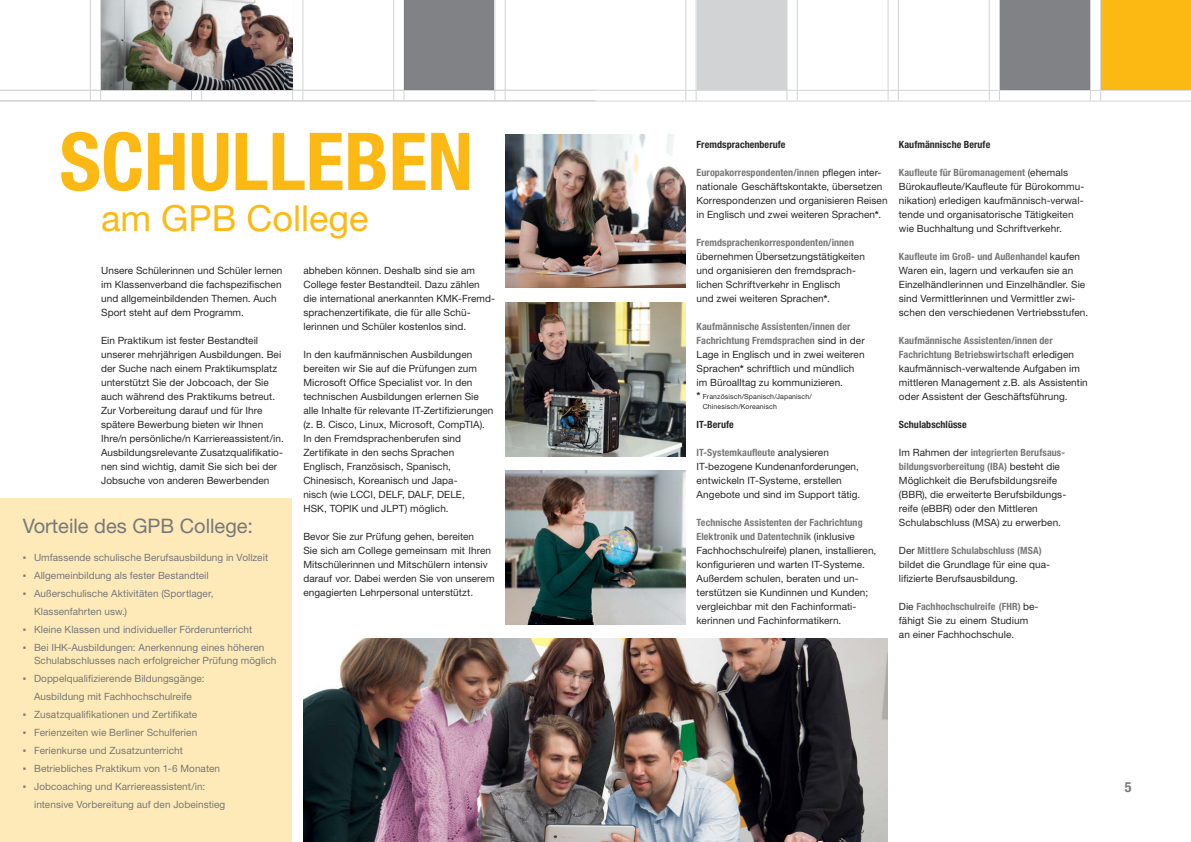
<style>
.page{position:relative;width:1191px;height:842px;background:#fff}
.page>*{position:absolute;margin:0;border:0;box-sizing:border-box;transform-origin:0 0}
.t1{font:700 condensed 80px "Helvetica Neue LT";color:#fdb913}
.t2{font:36px "Helvetica Neue LT";color:#fdb913}
.t3{font:20px "Helvetica Neue LT";color:#77787b}
.t4{font:700 condensed 14px "Helvetica Neue LT";color:#77787b}
.t5{font:10px/14px "Helvetica Neue LT";letter-spacing:.005em;color:#292829}
.t6{font:10px/18px "Helvetica Neue LT";letter-spacing:.005em;color:#77787b}
.t7{font:700 condensed 10px "Helvetica Neue LT";letter-spacing:.005em;color:#292829}
.t8{font:700 condensed 10px "Helvetica Neue LT";letter-spacing:.005em;color:#77787b}
.t9{font:7px/10px "Helvetica Neue LT";letter-spacing:.02em;color:#292829}
.s1{font-family:"Arial Narrow"}
.s2{font-weight:700;font-stretch:condensed;color:#77787b}
.s3{font-weight:700}
.s4{font-weight:700;font-size:10px}
</style>
<div class="page">
<hr style="left:0;top:101px;width:595px;height:1px;background:#d1d3d4">
<hr style="left:595px;top:90px;width:596px;height:1px;background:#d1d3d4">
<hr style="left:595px;top:101px;width:596px;height:1px;background:#d1d3d4">
<hr style="left:685px;top:0;width:1px;height:101px;background:#d1d3d4">
<hr style="left:786px;top:0;width:1px;height:101px;background:#d1d3d4">
<hr style="left:887px;top:0;width:1px;height:101px;background:#d1d3d4">
<hr style="left:988px;top:0;width:1px;height:101px;background:#d1d3d4">
<hr style="left:1089px;top:0;width:1px;height:101px;background:#d1d3d4">
<hr style="left:695px;top:0;width:1px;height:101px;background:#d1d3d4">
<hr style="left:796px;top:0;width:1px;height:101px;background:#d1d3d4">
<hr style="left:898px;top:0;width:1px;height:101px;background:#d1d3d4">
<hr style="left:999px;top:0;width:1px;height:101px;background:#d1d3d4">
<hr style="left:1100px;top:0;width:1px;height:101px;background:#d1d3d4">
<hr style="left:0;top:90px;width:595px;height:1px;background:#d1d3d4">
<hr style="left:0;top:100px;width:595px;height:1px;background:#d1d3d4">
<hr style="left:90px;top:0;width:1px;height:101px;background:#d1d3d4">
<hr style="left:191px;top:0;width:1px;height:101px;background:#d1d3d4">
<hr style="left:292px;top:0;width:1px;height:101px;background:#d1d3d4">
<hr style="left:393px;top:0;width:1px;height:101px;background:#d1d3d4">
<hr style="left:494px;top:0;width:1px;height:101px;background:#d1d3d4">
<hr style="left:100px;top:0;width:1px;height:101px;background:#d1d3d4">
<hr style="left:201px;top:0;width:1px;height:101px;background:#d1d3d4">
<hr style="left:302px;top:0;width:1px;height:101px;background:#d1d3d4">
<hr style="left:403px;top:0;width:1px;height:101px;background:#d1d3d4">
<hr style="left:504px;top:0;width:1px;height:101px;background:#d1d3d4">
<img style="left:303px;top:638px;width:584px;height:204px">
<img style="left:101px;top:0;width:191px;height:90px">
<div style="left:0;top:498px;width:292px;height:344px;background:#feeab8"></div>
<img style="left:505px;top:302px;width:180px;height:154px">
<img style="left:505px;top:470px;width:180px;height:154px">
<img style="left:505px;top:134px;width:180px;height:153px">
<div style="left:404px;top:0;width:90px;height:90px;background:#808285"></div>
<div style="left:1000px;top:0;width:89px;height:90px;background:#808285"></div>
<div style="left:696px;top:0;width:90px;height:90px;background:#d1d3d4"></div>
<div style="left:1101px;top:0;width:90px;height:90px;background:#fdb913"></div>
<h1 class="t1" style="left:60px;top:113px;width:415px">SCHULLEBEN</h1>
<h2 class="t2" style="left:101px;top:196px;width:269px">am GPB College</h2>
<p class="t5" style="left:101px;top:263px;width:183px">Unsere Schülerinnen und Schüler lernen im Klassenverband die fachspezifischen und allgemeinbildenden Themen. Auch Sport steht auf dem Programm.</p>
<p class="t5" style="left:101px;top:333px;width:184px">Ein Praktikum ist fester Bestandteil unserer mehrjährigen Ausbildungen. Bei der Suche nach einem Praktikumsplatz unterstützt Sie der Jobcoach, der Sie auch während des Praktikums betreut.<br>Zur Vorbereitung darauf und für Ihre spätere Bewerbung bieten wir Ihnen Ihre/n persönliche/n Karriereassistent/in.<br>Ausbildungsrelevante Zusatzqualifikatio&shy;nen sind wichtig, damit Sie sich bei der Jobsuche von anderen Bewerbenden</p>
<h3 class="t3" style="left:23px;top:514px;width:232px">Vorteile des GPB College:</h3>
<p class="t6" style="left:23px;top:548px;width:247px"><span class="s1">▪</span> Umfassende schulische Berufsausbildung in Vollzeit</p>
<p class="t6" style="left:23px;top:566px;width:187px"><span class="s1">▪</span> Allgemeinbildung als fester Bestandteil</p>
<p class="t6" style="left:34px;top:584px;width:181px;text-indent:-11px"><span class="s1">▪</span> Außerschulische Aktivitäten (Sportlager,<br>Klassenfahrten usw.)</p>
<p class="t6" style="left:23px;top:620px;width:231px"><span class="s1">▪</span> Kleine Klassen und individueller Förderunterricht</p>
<p class="t6" style="left:34px;top:641px;width:244px;line-height:13px;text-indent:-11px"><span class="s1">▪</span> Bei IHK-Ausbildungen: Anerkennung eines höheren<br>Schulabschlusses nach erfolgreicher Prüfung möglich</p>
<p class="t6" style="left:23px;top:669px;width:183px;text-align:center"><span class="s1">▪</span> Doppelqualifizierende Bildungsgänge:<br>Ausbildung mit Fachhochschulreife</p>
<p class="t6" style="left:23px;top:705px;width:176px"><span class="s1">▪</span> Zusatzqualifikationen und Zertifikate</p>
<p class="t6" style="left:23px;top:723px;width:176px"><span class="s1">▪</span> Ferienzeiten wie Berliner Schulferien</p>
<p class="t6" style="left:23px;top:741px;width:162px"><span class="s1">▪</span> Ferienkurse und Zusatzunterricht</p>
<p class="t6" style="left:23px;top:759px;width:199px"><span class="s1">▪</span> Betriebliches Praktikum von 1-6 Monaten</p>
<p class="t6" style="left:34px;top:777px;width:193px;text-indent:-11px"><span class="s1">▪</span> Jobcoaching und Karriereassistent/in: intensive Vorbereitung auf den Jobeinstieg</p>
<p class="t5" style="left:303px;top:263px;width:193px">abheben können. Deshalb sind sie am College fester Bestandteil. Dazu zählen die international anerkannten KMK-Fremd&shy;sprachenzertifikate, die für alle Schü&shy;lerinnen und Schüler kostenlos sind.</p>
<p class="t5" style="left:303px;top:347px;width:192px">In den kaufmännischen Ausbildungen bereiten wir Sie auf die Prüfungen zum Microsoft Office Specialist vor. In den technischen Ausbildungen erlernen Sie alle Inhalte für relevante IT-Zertifizierungen (z. B. Cisco, Linux, Microsoft, CompTIA).<br>In den Fremdsprachenberufen sind Zertifikate in den sechs Sprachen Englisch, Französisch, Spanisch, Chinesisch, Koreanisch und Japa-<br>nisch (wie LCCI, DELF, DALF, DELE,<br>HSK, TOPIK und JLPT) möglich.</p>
<p class="t5" style="left:303px;top:529px;width:193px">Bevor Sie zur Prüfung gehen, bereiten<br>Sie sich am College gemeinsam mit Ihren Mitschülerinnen und Mitschülern intensiv darauf vor. Dabei werden Sie von unserem engagierten Lehrpersonal unterstützt.</p>
<p class="t7" style="left:696px;top:138px;width:90px">Fremdsprachenberufe</p>
<p class="t5" style="left:696px;top:165px;width:192px"><span class="s2">Europakorrespondenten/innen</span> pflegen inter&shy;nationale Geschäftskontakte, übersetzen Korrespondenzen und organisieren Reisen in Englisch und zwei weiteren Sprachen<span class="s3">*</span>.</p>
<p class="t8" style="left:696px;top:236px;width:159px">Fremdsprachenkorrespondenten/innen</p>
<p class="t5" style="left:696px;top:249px;width:170px">übernehmen Übersetzungstätigkeiten und organisieren den fremdsprach&shy;lichen Schriftverkehr in Englisch<br>und zwei weiteren Sprachen<span class="s3">*</span>.</p>
<p class="t5" style="left:696px;top:319px;width:170px"><span class="s2">Kaufmännische Assistenten/innen der Fachrichtung Fremdsprachen</span> sind in der Lage in Englisch und in zwei weiteren Sprachen<span class="s3">*</span> schriftlich und mündlich im Büroalltag zu kommunizieren.</p>
<p class="t7" style="left:696px;top:418px;width:39px">IT-Berufe</p>
<p class="t5" style="left:696px;top:445px;width:165px"><span class="s2">IT-Systemkaufleute</span> analysieren IT-bezogene Kundenanforderungen, entwickeln IT-Systeme, erstellen Angebote und sind im Support tätig.</p>
<p class="t5" style="left:696px;top:515px;width:181px"><span class="s2">Technische Assistenten der Fachrichtung Elektronik und Datentechnik</span> (inklusive Fachhochschulreife) planen, installieren, konfigurieren und warten IT-Systeme.<br>Außerdem schulen, beraten und un&shy;terstützen sie Kundinnen und Kunden; vergleichbar mit den Fachinformati&shy;kerinnen und Fachinformatikern.</p>
<p class="t9" style="left:702px;top:391px;width:111px;text-indent:-6px"><span class="s4">*</span> Französisch/Spanisch/Japanisch/<br>Chinesisch/Koreanisch</p>
<p class="t7" style="left:899px;top:138px;width:93px">Kaufmännische Berufe</p>
<p class="t5" style="left:899px;top:165px;width:187px"><span class="s2">Kaufleute für Büromanagement</span> (ehemals Bürokaufleute/Kaufleute für Bürokommu&shy;nikation) erledigen kaufmännisch-verwal&shy;tende und organisatorische Tätigkeiten wie Buchhaltung und Schriftverkehr.</p>
<p class="t5" style="left:899px;top:249px;width:191px"><span class="s2">Kaufleute im Groß- und Außenhandel</span> kaufen Waren ein, lagern und verkaufen sie an Einzelhändlerinnen und Einzelhändler. Sie sind Vermittlerinnen und Vermittler zwi&shy;schen den verschiedenen Vertriebsstufen.</p>
<p class="t5" style="left:899px;top:333px;width:190px"><span class="s2">Kaufmännische Assistenten/innen der Fachrichtung Betriebswirtschaft</span> erledigen kaufmännisch-verwaltende Aufgaben im mittleren Management z.B. als Assistentin oder Assistent der Geschäftsführung.</p>
<p class="t7" style="left:899px;top:418px;width:69px">Schulabschlüsse</p>
<p class="t5" style="left:899px;top:445px;width:169px">Im Rahmen der <span class="s2">integrierten Berufsaus&shy;bildungsvorbereitung (IBA)</span> besteht die Möglichkeit die Berufsbildungsreife (BBR), die erweiterte Berufsbildungs&shy;reife (eBBR) oder den Mittleren Schulabschluss (MSA) zu erwerben.</p>
<p class="t5" style="left:899px;top:543px;width:153px">Der <span class="s2">Mittlere Schulabschluss (MSA) </span>bildet die Grundlage für eine qua&shy;lifizierte Berufsausbildung.</p>
<p class="t5" style="left:899px;top:599px;width:141px">Die <span class="s2">Fachhochschulreife (FHR)</span> be&shy;fähigt Sie zu einem Studium an einer Fachhochschule.</p>
<h3 class="t4" style="left:1124px;top:779px;width:8px">5</h3>
</div>
